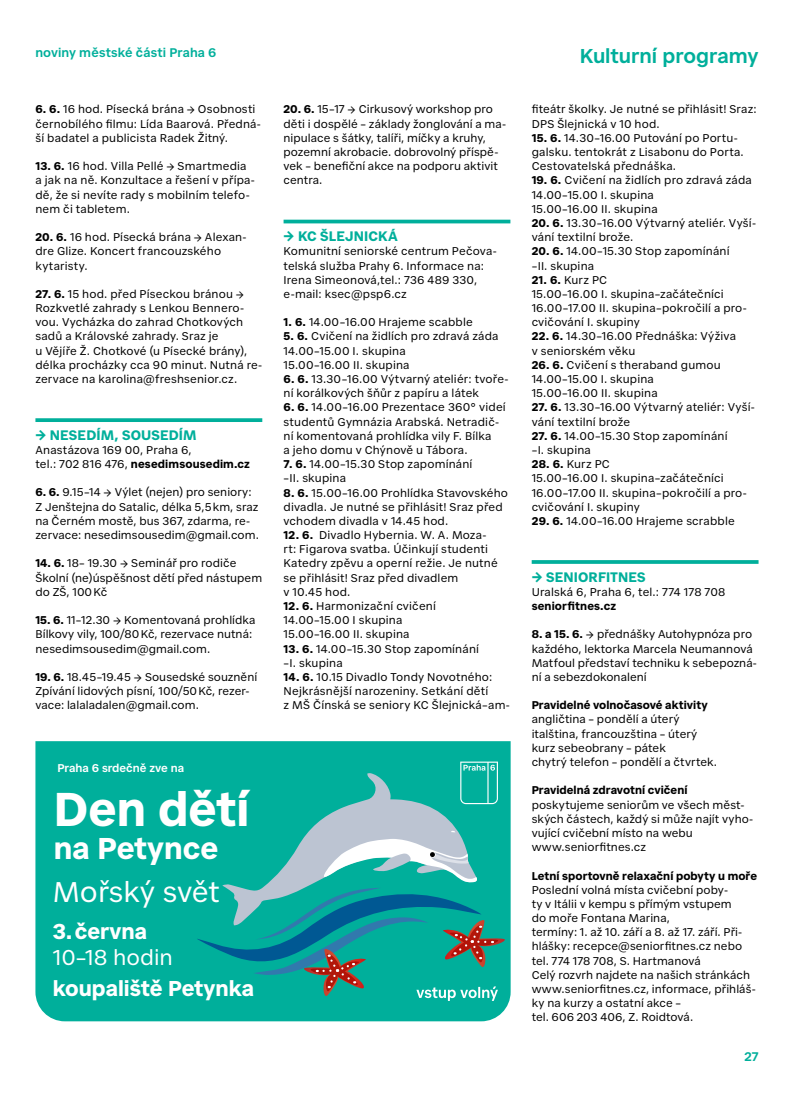
<style>
.page{position:relative;width:794px;height:1110px;background:#fff}
.page>*{position:absolute;margin:0;border:0;box-sizing:border-box;transform-origin:0 0}
.t1{font:700 47.25px "Civil Premium";color:#fff}
.t2{font:700 30px "Civil Premium";color:#fff}
.t3{font:28.38px "Civil Premium";letter-spacing:-.005em;color:#fff}
.t4{font:700 21.38px "Civil Premium";color:#fff}
.t5{font:21.38px "Civil Premium";color:#fff}
.t6{font:600 20px "Civil Premium";color:#00af9b}
.t7{font:700 13.75px "Civil Premium";letter-spacing:.005em;color:#00af9b}
.t8{font:600 12.5px "Civil Premium";letter-spacing:.01em;color:#00af9b}
.t9{font:11.25px/14.1px "Civil Premium";letter-spacing:.01em;color:#000}
.t10{font:700 11.25px "Civil Premium";letter-spacing:.005em;color:#000}
.t11{font:600 11.25px "Civil Premium";color:#fff}
.s1{font-weight:700}
</style>
<div class="page">
<svg style="left:35px;top:418px;width:227px;height:4px"></svg>
<svg style="left:283px;top:219px;width:227px;height:4px"></svg>
<hr style="left:531px;top:560px;width:227px;height:3px;background:#00af9b">
<div style="left:35px;top:741px;width:475px;height:279px;background:#00af9b"></div>
<svg style="left:460px;top:761px;width:38px;height:42px"></svg>
<svg style="left:222px;top:772px;width:256px;height:66px;background:#35b5aa"></svg>
<svg style="left:197px;top:838px;width:309px;height:162px;background:#29a7a0"></svg>
<p class="t8" style="left:35px;top:43px;width:182px">noviny městské části Praha 6</p>
<h3 class="t6" style="left:580px;top:41px;width:180px">Kulturní programy</h3>
<p class="t9" style="left:35px;top:101px;width:227px"><span class="s1">6. 6.</span> 16 hod. Písecká brána → Osobnosti černobílého filmu: Lída Baarová. Předná&shy;ší badatel a publicista Radek Žitný.</p>
<p class="t9" style="left:35px;top:158px;width:221px"><span class="s1">13. 6.</span> 16 hod. Villa Pellé → Smartmedia a jak na ně. Konzultace a řešení v přípa&shy;dě, že si nevíte rady s mobilním telefo&shy;nem či tabletem.</p>
<p class="t9" style="left:35px;top:229px;width:211px"><span class="s1">20. 6.</span> 16 hod. Písecká brána → Alexan&shy;dre Glize. Koncert francouzského kytaristy.</p>
<p class="t9" style="left:35px;top:286px;width:228px"><span class="s1">27. 6.</span> 15 hod. před Píseckou bránou → Rozkvetlé zahrady s Lenkou Bennero&shy;vou. Vycházka do zahrad Chotkových sadů a Královské zahrady. Sraz je<br>u Vějíře Ž. Chotkové (u Písecké brány), délka procházky cca 90 minut. Nutná re&shy;zervace na karolina@freshsenior.cz.</p>
<p class="t9" style="left:531px;top:101px;width:226px">fiteátr školky. Je nutné se přihlásit! Sraz:<br>DPS Šlejnická v 10 hod.</p>
<p class="t9" style="left:531px;top:130px;width:214px"><span class="s1">15. 6.</span> 14.30–16.00 Putování po Portu&shy;galsku. tentokrát z Lisabonu do Porta.<br>Cestovatelská přednáška.</p>
<p class="t9" style="left:531px;top:172px;width:222px"><span class="s1">19. 6.</span> Cvičení na židlích pro zdravá záda<br>14.00–15.00 I. skupina<br>15.00–16.00 II. skupina</p>
<p class="t9" style="left:531px;top:215px;width:226px"><span class="s1">20. 6.</span> 13.30–16.00 Výtvarný ateliér. Vyší&shy;vání textilní brože.</p>
<p class="t9" style="left:531px;top:243px;width:199px"><span class="s1">20. 6.</span> 14.00–15.30 Stop zapomínání –II. skupina</p>
<p class="t9" style="left:531px;top:271px;width:217px"><span class="s1">21. 6.</span> Kurz PC<br>15.00–16.00 I. skupina–začátečníci<br>16.00–17.00 II. skupina–pokročilí a pro&shy;cvičování I. skupiny</p>
<p class="t9" style="left:531px;top:328px;width:206px"><span class="s1">22. 6.</span> 14.30–16.00 Přednáška: Výživa v seniorském věku</p>
<p class="t9" style="left:531px;top:356px;width:190px"><span class="s1">26. 6.</span> Cvičení s theraband gumou<br>14.00–15.00 I. skupina<br>15.00–16.00 II. skupina</p>
<p class="t9" style="left:531px;top:399px;width:225px"><span class="s1">27. 6.</span> 13.30–16.00 Výtvarný ateliér: Vyší&shy;vání textilní brože</p>
<p class="t9" style="left:531px;top:427px;width:197px"><span class="s1">27. 6.</span> 14.00–15.30 Stop zapomínání –I. skupina</p>
<p class="t9" style="left:531px;top:456px;width:217px"><span class="s1">28. 6.</span> Kurz PC<br>15.00–16.00 I. skupina–začátečníci<br>16.00–17.00 II. skupina–pokročilí a pro&shy;cvičování I. skupiny</p>
<p class="t9" style="left:531px;top:512px;width:205px"><span class="s1">29. 6.</span> 14.00–16.00 Hrajeme scrabble</p>
<p class="t9" style="left:283px;top:101px;width:224px"><span class="s1">20. 6.</span> 15–17 → Cirkusový workshop pro děti i dospělé – základy žonglování a ma&shy;nipulace s šátky, talíři, míčky a kruhy, pozemní akrobacie. dobrovolný příspě&shy;vek – benefiční akce na podporu aktivit centra.</p>
<p class="t7" style="left:283px;top:226px;width:116px">→ KC ŠLEJNICKÁ</p>
<p class="t9" style="left:283px;top:243px;width:215px">Komunitní seniorské centrum Pečova&shy;telská služba Prahy 6. Informace na:<br>Irena Simeonová,tel.: 736 489 330, e-mail: ksec@psp6.cz</p>
<p class="t9" style="left:283px;top:314px;width:191px"><span class="s1">1. 6.</span> 14.00–16.00 Hrajeme scabble</p>
<p class="t9" style="left:283px;top:328px;width:217px"><span class="s1">5. 6.</span> Cvičení na židlích pro zdravá záda<br>14.00–15.00 I. skupina<br>15.00–16.00 II. skupina</p>
<p class="t9" style="left:283px;top:371px;width:226px"><span class="s1">6. 6.</span> 13.30–16.00 Výtvarný ateliér: tvoře&shy;ní korálkových šňůr z papíru a látek</p>
<p class="t9" style="left:283px;top:399px;width:224px"><span class="s1">6. 6.</span> 14.00–16.00 Prezentace 360° videí studentů Gymnázia Arabská. Netradič&shy;ní komentovaná prohlídka vily F. Bílka<br>a jeho domu v Chýnově u Tábora.</p>
<p class="t9" style="left:283px;top:456px;width:190px"><span class="s1">7. 6.</span> 14.00–15.30 Stop zapomínání –II. skupina</p>
<p class="t9" style="left:283px;top:484px;width:226px"><span class="s1">8. 6.</span> 15.00–16.00 Prohlídka Stavovského divadla. Je nutné se přihlásit! Sraz před vchodem divadla v 14.45 hod.</p>
<p class="t9" style="left:283px;top:527px;width:216px"><span class="s1">12. 6.</span> Divadlo Hybernia. W. A. Moza&shy;rt: Figarova svatba. Účinkují studenti<br>Katedry zpěvu a operní režie. Je nutné se přihlásit! Sraz před divadlem<br>v 10.45 hod.</p>
<p class="t9" style="left:283px;top:597px;width:154px"><span class="s1">12. 6.</span> Harmonizační cvičení<br>14.00–15.00 I skupina<br>15.00–16.00 II. skupina</p>
<p class="t9" style="left:283px;top:640px;width:197px"><span class="s1">13. 6.</span> 14.00–15.30 Stop zapomínání –I. skupina</p>
<p class="t9" style="left:283px;top:668px;width:228px"><span class="s1">14. 6.</span> 10.15 Divadlo Tondy Novotného:<br>Nejkrásnější narozeniny. Setkání dětí<br>z MŠ Čínská se seniory KC Šlejnická–am-</p>
<p class="t7" style="left:35px;top:424px;width:163px">→ NESEDÍM, SOUSEDÍM</p>
<p class="t9" style="left:35px;top:441px;width:216px">Anastázova 169 00, Praha 6,<br>tel.: 702 816 476, <span class="s1">nesedimsousedim.cz</span></p>
<p class="t9" style="left:35px;top:484px;width:225px"><span class="s1">6. 6.</span> 9.15–14 → Výlet (nejen) pro seniory:<br>Z Jenštejna do Satalic, délka 5,5km, sraz na Černém mostě, bus 367, zdarma, re&shy;zervace: nesedimsousedim@gmail.com.</p>
<p class="t9" style="left:35px;top:555px;width:228px"><span class="s1">14. 6.</span> 18– 19.30 → Seminář pro rodiče<br>Školní (ne)úspěšnost dětí před nástupem do ZŠ, 100Kč</p>
<p class="t9" style="left:35px;top:612px;width:222px"><span class="s1">15. 6.</span> 11–12.30 → Komentovaná prohlídka<br>Bílkovy vily, 100/80Kč, rezervace nutná: nesedimsousedim@gmail.com.</p>
<p class="t9" style="left:35px;top:668px;width:223px"><span class="s1">19. 6.</span> 18.45–19.45 → Sousedské souznění<br>Zpívání lidových písní, 100/50Kč, rezer&shy;vace: lalaladalen@gmail.com.</p>
<p class="t7" style="left:531px;top:566px;width:115px">→ SENIORFITNES</p>
<p class="t9" style="left:531px;top:583px;width:195px">Uralská 6, Praha 6, tel.: 774 178 708</p>
<p class="t10" style="left:531px;top:597px;width:86px">seniorfitnes.cz</p>
<p class="t9" style="left:531px;top:626px;width:227px"><span class="s1">8. a 15. 6.</span> → přednášky Autohypnóza pro každého, lektorka Marcela Neumannová Matfoul představí techniku k sebepozná&shy;ní a sebezdokonalení</p>
<p class="t10" style="left:531px;top:696px;width:178px">Pravidelné volnočasové aktivity</p>
<p class="t9" style="left:531px;top:711px;width:187px">angličtina – pondělí a úterý italština, francouzština – úterý kurz sebeobrany – pátek<br>chytrý telefon – pondělí a čtvrtek.</p>
<p class="t10" style="left:531px;top:781px;width:157px">Pravidelná zdravotní cvičení</p>
<p class="t9" style="left:531px;top:796px;width:223px">poskytujeme seniorům ve všech měst&shy;ských částech, každý si může najít vyho&shy;vující cvičební místo na webu www.seniorfitnes.cz</p>
<p class="t10" style="left:531px;top:866px;width:227px">Letní sportovně relaxační pobyty u moře</p>
<p class="t9" style="left:531px;top:881px;width:226px">Poslední volná místa cvičební poby-<br>ty v Itálii v kempu s přímým vstupem<br>do moře Fontana Marina,<br>termíny: 1. až 10. září a 8. až 17. září. Při&shy;hlášky: recepce@seniorfitnes.cz nebo tel. 774 178 708, S. Hartmanová<br>Celý rozvrh najdete na našich stránkách www.seniorfitnes.cz, informace, přihláš&shy;ky na kurzy a ostatní akce –<br>tel. 606 203 406, Z. Roidtová.</p>
<p class="t11" style="left:57px;top:759px;width:128px">Praha 6 srdečně zve na</p>
<h1 class="t1" style="left:54px;top:773px;width:197px">Den dětí</h1>
<h2 class="t2" style="left:54px;top:825px;width:166px">na Petynce</h2>
<h3 class="t3" style="left:53px;top:870px;width:168px">Mořský svět</h3>
<h3 class="t4" style="left:53px;top:915px;width:96px">3. června</h3>
<h3 class="t5" style="left:53px;top:940px;width:122px">10–18 hodin</h3>
<h3 class="t4" style="left:53px;top:972px;width:203px">koupaliště Petynka</h3>
<p class="t8" style="left:744px;top:1047px;width:16px">27</p>
</div>
